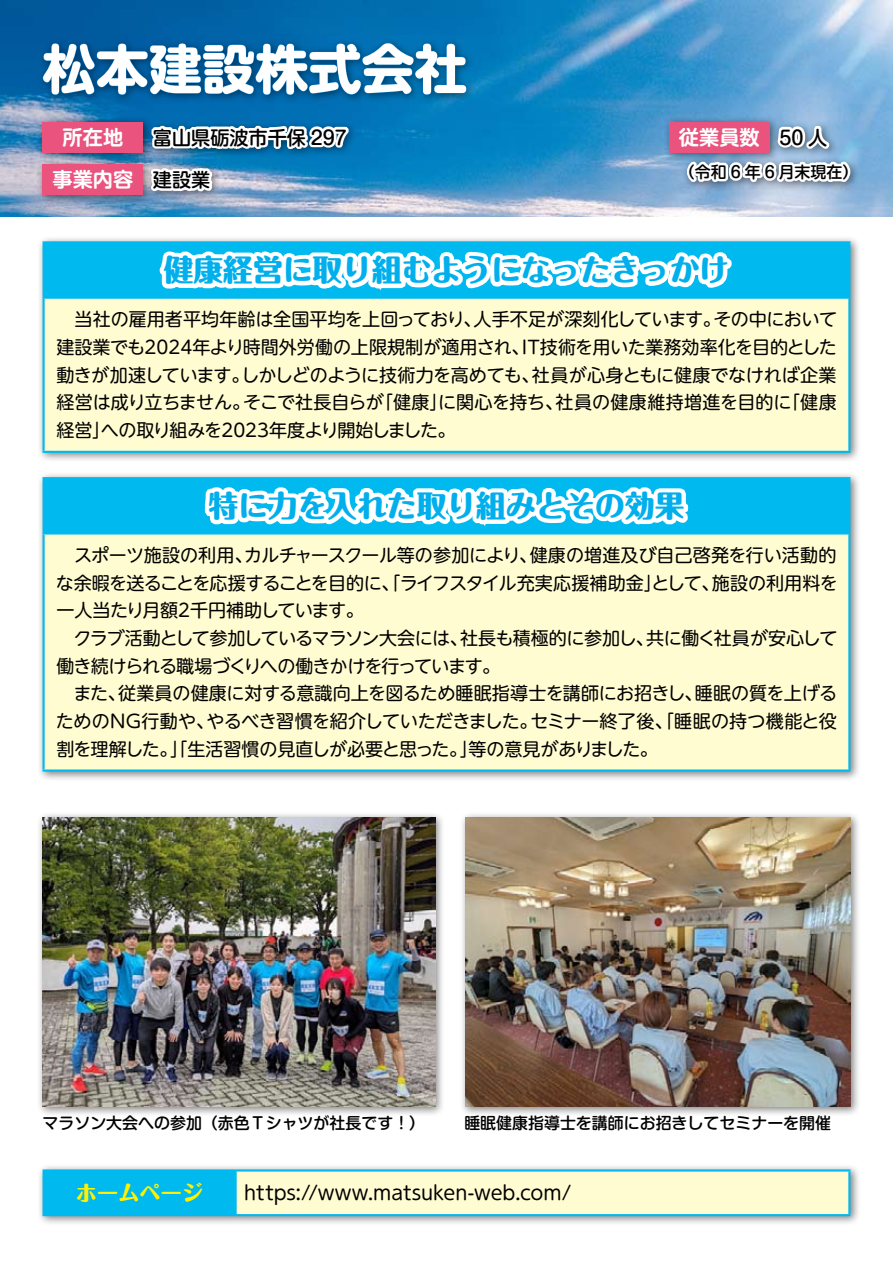
<style>
.page{position:relative;width:893px;height:1263px;background:#fff}
.page>*{position:absolute;margin:0;border:0;box-sizing:border-box;transform-origin:0 0}
.t1{font:700 53.1px "Shin M Go Pro";color:#fff}
.t2{font:800 29.7px "Maru Fo Pro";color:#00afec}
.t3{font:800 21.3px "Maru Fo Pro";color:#fff100}
.t4{font:700 20.25px/42.3px "Shin M Go Pro De";color:#fff;text-align:center}
.t5{font:19.2px "UD Shin M Go Pro";letter-spacing:-.005em;color:#000}
.t6{font:500 19.2px "Shin M Go Pro";color:#000}
.t7{font:18px/27.6px "UD Shin M Go Pro";letter-spacing:-.02em;color:#000}
.t8{font:18px "UD Shin M Go Pro";letter-spacing:-.045em;color:#000}
.t9{font:18px "UD Shin M Go Pro";letter-spacing:.005em;color:#000}
.t10{font:18px/27.6px "UD Shin M Go Pro";letter-spacing:-.06em;color:#000}
.t11{font:18px "UD Shin M Go Pro";color:#000}
.t12{font:18px "UD Shin M Go Pro";letter-spacing:.01em;color:#000}
.t13{font:18px "UD Shin M Go Pro";letter-spacing:.015em;color:#000}
.t14{font:18px "UD Shin M Go Pro";letter-spacing:-.04em;color:#000}
.t15{font:500 15.9px "Shin M Go Pro";color:#000}
</style>
<div class="page">
<div style="left:37px;top:1163px;width:848px;height:84px;background:#000;opacity:.5"></div>
<div style="left:44px;top:1170px;width:192px;height:45px;background:#00b9ef"></div>
<div style="left:236px;top:1170px;width:613px;height:45px;background:#fffcd1"></div>
<hr style="left:43px;top:1169px;width:193px;height:2px;background:#00b9ef">
<hr style="left:43px;top:1171px;width:2px;height:43px;background:#00b9ef">
<hr style="left:236px;top:1169px;width:614px;height:2px;background:#00b9ef">
<hr style="left:235px;top:1171px;width:2px;height:43px;background:#00b9ef">
<hr style="left:848px;top:1171px;width:2px;height:43px;background:#00b9ef">
<hr style="left:43px;top:1214px;width:193px;height:2px;background:#00b9ef">
<hr style="left:236px;top:1214px;width:614px;height:2px;background:#00b9ef">
<div style="left:36px;top:811px;width:416px;height:312px;background:#000;opacity:.5"></div>
<img style="left:43px;top:817px;width:392px;height:290px">
<div style="left:459px;top:811px;width:409px;height:312px;background:#000;opacity:.5"></div>
<img style="left:466px;top:817px;width:384px;height:290px">
<div style="left:37px;top:471px;width:848px;height:339px;background:#000;opacity:.5"></div>
<div style="left:44px;top:533px;width:805px;height:237px;background:#fffcd1"></div>
<hr style="left:43px;top:534px;width:2px;height:235px;background:#00b9ef">
<hr style="left:848px;top:534px;width:2px;height:235px;background:#00b9ef">
<hr style="left:43px;top:769px;width:807px;height:3px;background:#00b9ef">
<div style="left:37px;top:235px;width:848px;height:328px;background:#000;opacity:.5"></div>
<img style="left:0;top:0;width:893px;height:217px">
<div style="left:36px;top:158px;width:139px;height:54px;background:#000;opacity:.5"></div>
<div style="left:772px;top:120px;width:121px;height:69px;background:#000;opacity:.5"></div>
<div style="left:681px;top:155px;width:212px;height:65px;background:#000;opacity:.5"></div>
<div style="left:36px;top:36px;width:857px;height:108px;background:#000;opacity:.5"></div>
<svg style="left:42px;top:0;width:812px;height:688px"></svg>
<h1 class="t1" style="left:43px;top:26px;width:427px">松本建設株式会社</h1>
<p class="t4" style="left:53px;top:113px;width:82px">所在地事業内容</p>
<p class="t6" style="left:779px;top:122px;width:50px">50 人</p>
<p class="t4" style="left:679px;top:113px;width:82px">従業員数</p>
<p class="t6" style="left:153px;top:122px;width:196px">富山県砺波市千保 297</p>
<p class="t15" style="left:679px;top:159px;width:181px">（令和 6 年 6 月末現在(</p>
<p class="t6" style="left:153px;top:164px;width:59px">建設業</p>
<h2 class="t2" style="left:164px;top:246px;width:567px">健康経営に取り組むようになったきっかけ</h2>
<p class="t7" style="left:713px;top:305px;width:125px">その中において</p>
<p class="t9" style="left:474px;top:305px;width:249px">人手不足が深刻化しています。</p>
<p class="t9" style="left:56px;top:305px;width:427px">　当社の雇用者平均年齢は全国平均を上回っており、</p>
<p class="t11" style="left:56px;top:332px;width:475px">建設業でも2024年より時間外労働の上限規制が適用され、</p>
<p class="t7" style="left:522px;top:332px;width:317px">IT技術を用いた業務効率化を目的とした</p>
<p class="t7" style="left:56px;top:360px;width:195px">動きが加速しています。</p>
<p class="t7" style="left:532px;top:360px;width:306px">社員が心身ともに健康でなければ企業</p>
<p class="t7" style="left:241px;top:360px;width:300px">しかしどのように技術力を高めても、</p>
<p class="t14" style="left:243px;top:388px;width:142px">そこで社長自らが</p>
<p class="t7" style="left:375px;top:388px;width:75px">「健康」</p>
<p class="t7" style="left:782px;top:388px;width:56px">「健康</p>
<p class="t7" style="left:101px;top:388px;width:356px;text-indent:-44px">経営は成り立ちません。<br>への取り組みを2023年度より開始しました。</p>
<p class="t13" style="left:556px;top:388px;width:237px">社員の健康維持増進を目的に</p>
<p class="t7" style="left:438px;top:388px;width:126px">に関心を持ち、</p>
<p class="t7" style="left:56px;top:415px;width:56px">経営」</p>
<h2 class="t2" style="left:208px;top:482px;width:478px">特に力を入れた取り組みとその効果</h2>
<p class="t9" style="left:530px;top:541px;width:308px">健康の増進及び自己啓発を行い活動的</p>
<p class="t7" style="left:56px;top:541px;width:198px">　スポーツ施設の利用、</p>
<p class="t8" style="left:244px;top:541px;width:295px">カルチャースクール等の参加により、</p>
<p class="t8" style="left:56px;top:568px;width:665px">な余暇を送ることを応援することを目的に、「ライフスタイル充実応援補助金として、</p>
<p class="t11" style="left:712px;top:568px;width:128px">施設の利用料を</p>
<p class="t7" style="left:644px;top:568px;width:20px">」</p>
<p class="t7" style="left:56px;top:596px;width:309px">一人当たり月額2千円補助しています。</p>
<p class="t10" style="left:56px;top:623px;width:445px">　クラブ活動として参加しているマラソン大会には、<br>働き続けられる職場づくりへの働きかけを行っています。</p>
<p class="t7" style="left:646px;top:623px;width:193px">共に働く社員が安心して</p>
<p class="t7" style="left:460px;top:623px;width:195px">社長も積極的に参加し、</p>
<p class="t11" style="left:695px;top:679px;width:144px">睡眠の質を上げる</p>
<p class="t7" style="left:118px;top:679px;width:586px">従業員の健康に対する意識向上を図るため睡眠指導士を講師にお招きし、</p>
<p class="t7" style="left:56px;top:679px;width:71px">　また、</p>
<p class="t7" style="left:206px;top:706px;width:333px">やるべき習慣を紹介していただきました。</p>
<p class="t12" style="left:530px;top:706px;width:308px">セミナー終了後、「睡眠の持つ機能と役</p>
<p class="t12" style="left:56px;top:706px;width:160px">ためのNG行動や、</p>
<p class="t8" style="left:56px;top:734px;width:423px">割を理解した。」「生活習慣の見直しが必要と思った。」</p>
<p class="t7" style="left:469px;top:734px;width:191px">等の意見がありました。</p>
<p class="t15" style="left:43px;top:1110px;width:384px">マラソン大会への参加（赤色Ｔシャツが社長です！）</p>
<p class="t15" style="left:464px;top:1110px;width:368px">睡眠健康指導士を講師にお招きしてセミナーを開催</p>
<p class="t3" style="left:76px;top:1176px;width:129px">ホームページ</p>
<p class="t5" style="left:244px;top:1177px;width:329px">https://www.matsuken-web.com/</p>
</div>
